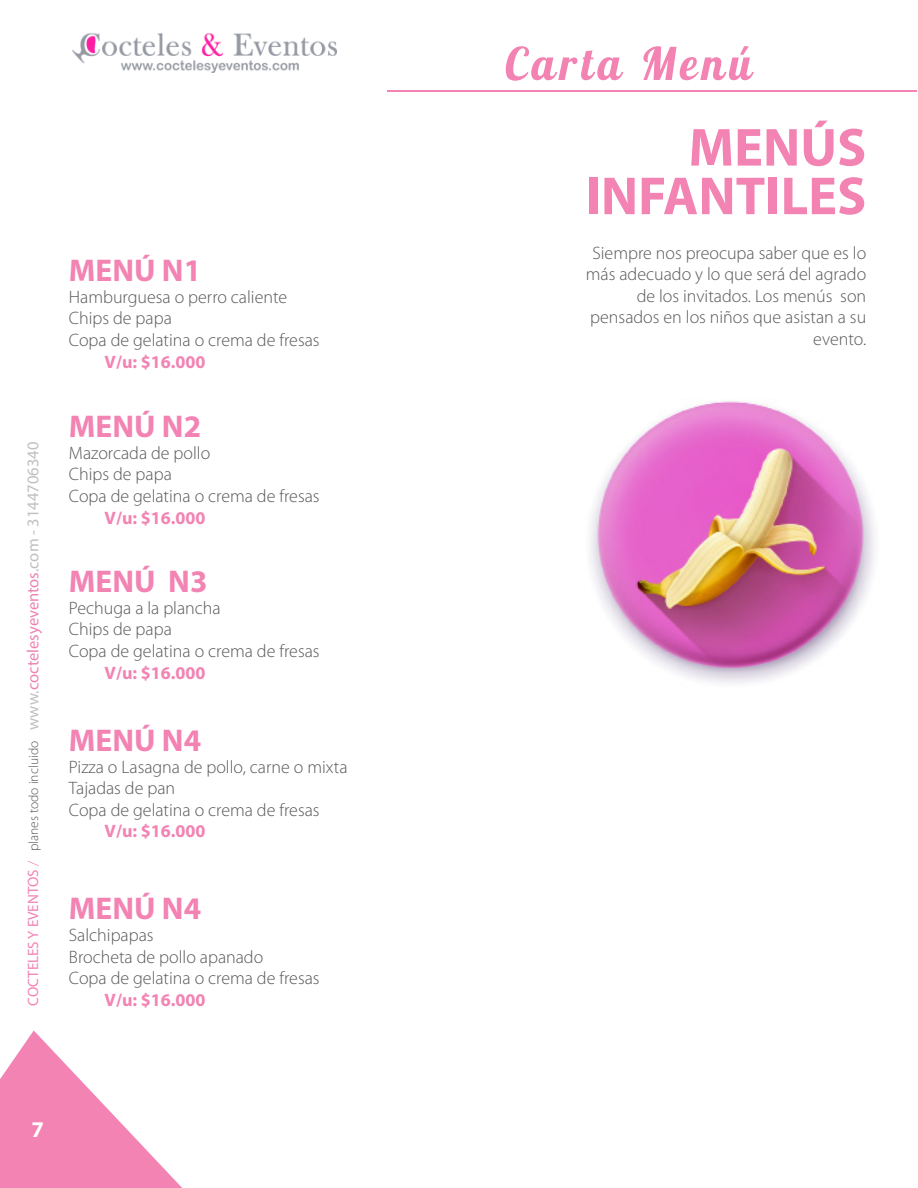
<style>
.page{position:relative;width:918px;height:1188px;background:#fff}
.page>*{position:absolute;margin:0;border:0;box-sizing:border-box;transform-origin:0 0}
.texto{font:700 54px "Myriad Pro";color:#f283b3}
.texto-2{font:700 31.5px "Myriad Pro";color:#f283b3}
.t1{font:700 22.5px "Myriad Pro";color:#fff}
.texto-3{font:300 18px/21.6px "Myriad Pro";color:#57585a;text-align:right}
.texto-4{font:700 18px "Myriad Pro";color:#f283b3}
.t2{font:16.5px "Myriad Pro";color:#bebfc2}
.s1{font-size:15px;color:#f283b3}
.s2{font-weight:300;font-size:15px;color:#f283b3}
.s3{font-weight:300;font-size:13.5px;color:#57585a}
.s4{color:#ed83b4}
</style>
<div class="page">
<img style="left:72px;top:33px;width:265px;height:40px">
<svg style="left:0;top:1030px;width:182px;height:158px"></svg>
<hr style="left:388px;top:91px;width:529px;height:1px;background:#f283b3">
<svg style="left:506px;top:46px;width:248px;height:35px"></svg>
<img style="left:590px;top:401px;width:285px;height:283px">
<p class="t2" style="left:23px;top:1006px;width:565px;rotate:-90deg"><span class="s1">COCTELES Y EVENTOS</span> <span class="s2">/</span> <span class="s3">planes todo incluido</span> www.<span class="s4">coctelesyeventos</span>.com - 3144706340</p>
<p class="texto-2" style="left:69px;top:250px;width:134px">MENÚ N1</p>
<p class="texto-3" style="left:69px;top:286px;width:220px">Hamburguesa o perro caliente</p>
<p class="texto-3" style="left:69px;top:307px;width:104px">Chips de papa</p>
<p class="texto-3" style="left:69px;top:329px;width:252px">Copa de gelatina o crema de fresas</p>
<p class="texto-4" style="left:105px;top:350px;width:102px">V/u: $16.000</p>
<p class="texto-2" style="left:69px;top:406px;width:134px">MENÚ N2</p>
<p class="texto-3" style="left:69px;top:442px;width:143px">Mazorcada de pollo</p>
<p class="texto-3" style="left:69px;top:463px;width:104px">Chips de papa</p>
<p class="texto-3" style="left:69px;top:485px;width:252px">Copa de gelatina o crema de fresas</p>
<p class="texto-4" style="left:105px;top:506px;width:102px">V/u: $16.000</p>
<p class="texto-2" style="left:69px;top:561px;width:140px">MENÚ N3</p>
<p class="texto-3" style="left:69px;top:597px;width:153px">Pechuga a la plancha</p>
<p class="texto-3" style="left:69px;top:618px;width:104px">Chips de papa</p>
<p class="texto-3" style="left:69px;top:640px;width:252px">Copa de gelatina o crema de fresas</p>
<p class="texto-4" style="left:105px;top:661px;width:102px">V/u: $16.000</p>
<p class="texto-2" style="left:69px;top:720px;width:134px">MENÚ N4</p>
<p class="texto-3" style="left:69px;top:756px;width:280px">Pizza o Lasagna de pollo, carne o mixta</p>
<p class="texto-3" style="left:69px;top:777px;width:108px">Tajadas de pan</p>
<p class="texto-3" style="left:69px;top:799px;width:252px">Copa de gelatina o crema de fresas</p>
<p class="texto-4" style="left:105px;top:820px;width:102px">V/u: $16.000</p>
<p class="texto-2" style="left:69px;top:888px;width:134px">MENÚ N4</p>
<p class="texto-3" style="left:69px;top:924px;width:86px">Salchipapas</p>
<p class="texto-3" style="left:69px;top:946px;width:196px">Brocheta de pollo apanado</p>
<p class="texto-3" style="left:69px;top:967px;width:252px">Copa de gelatina o crema de fresas</p>
<p class="texto-4" style="left:105px;top:988px;width:102px">V/u: $16.000</p>
<p class="t1" style="left:32px;top:1115px;width:14px">7</p>
<p class="texto" style="left:688px;top:112px;width:179px">MENÚS</p>
<p class="texto" style="left:586px;top:161px;width:282px">INFANTILES</p>
<p class="texto-3" style="left:586px;top:242px;width:282px">Siempre nos preocupa saber que es lo más adecuado y lo que será del agrado de los invitados. Los menús son</p>
<p class="texto-3" style="left:590px;top:306px;width:277px">pensados en los niños que asistan a su evento.</p>
</div>
